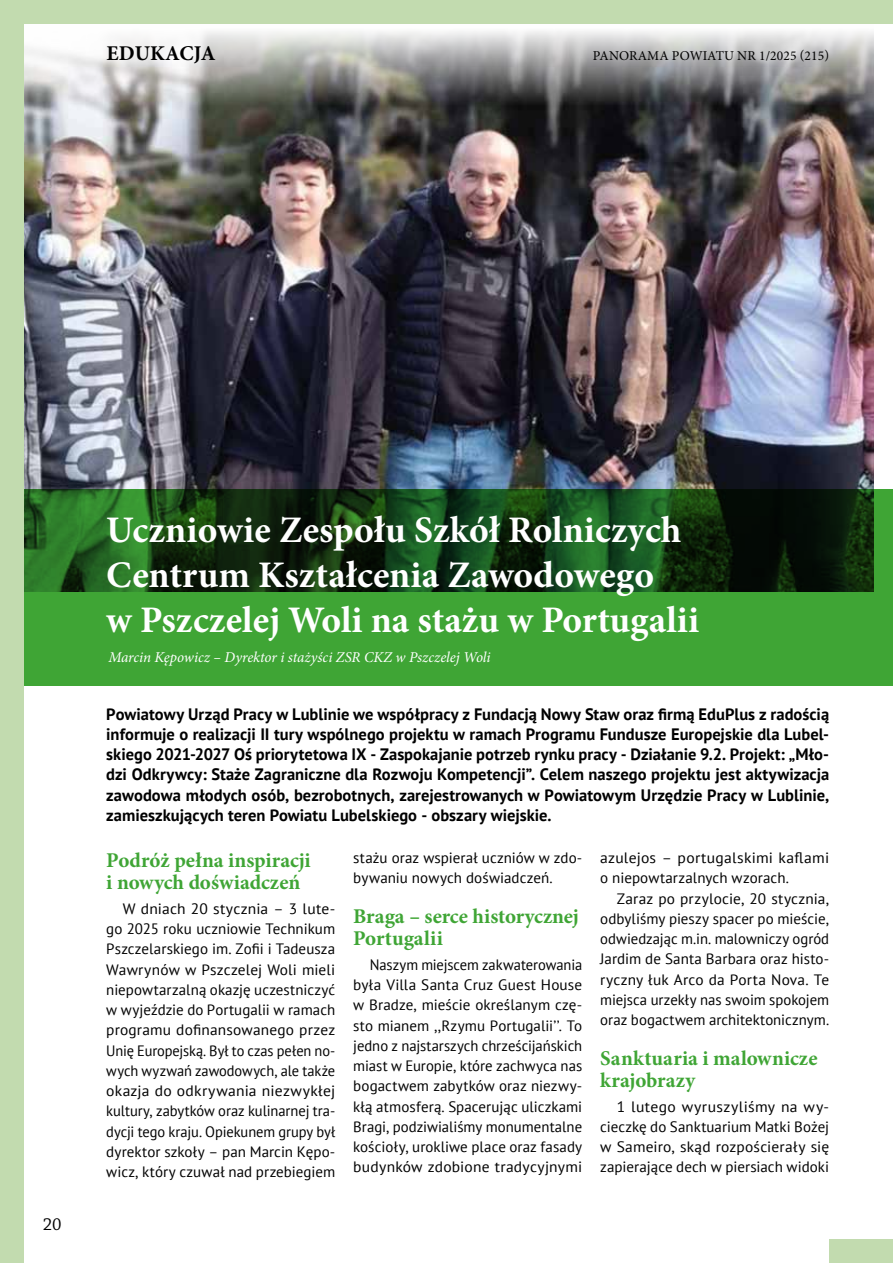
<style>
.page{position:relative;width:893px;height:1263px;background:#fff}
.page>*{position:absolute;margin:0;border:0;box-sizing:border-box;transform-origin:0 0}
.t1{font:700 37.5px/45px "Minion Pro";color:#fff}
.t2{font:700 21px/22.5px "Minion Pro";color:#3fa535}
.t3{font:700 21px "Minion Pro";color:#000}
.t4{font:18px "Chaparral Pro";color:#000}
.t5{font:700 16.5px/20.2px "PT Sans";color:#000;text-align:justify}
.t6{font:15px/20.2px "PT Sans";letter-spacing:.005em;color:#000;text-align:justify}
.t7{font:15px/20.2px "PT Sans";letter-spacing:.005em;color:#000;scale:1.04 1}
.t8{font:italic 15px "Minion Pro";letter-spacing:-.005em;color:#fff}
.t9{font:13.5px "Minion Pro";letter-spacing:.01em;color:#000}
</style>
<div class="page">
<img style="left:23px;top:23px;width:850px;height:466px">
<svg style="left:23px;top:489px;width:870px;height:196px;background:#2a7025"></svg>
<div style="left:0;top:0;width:23px;height:1263px;background:#c2dbaf"></div>
<div style="left:0;top:0;width:893px;height:23px;background:#c2dbaf"></div>
<div style="left:829px;top:1239px;width:63px;height:24px;background:#c2dbaf"></div>
<svg style="left:892px;top:1239px;width:1px;height:24px"></svg>
<h2 class="t3" style="left:106px;top:38px;width:111px">EDUKACJA</h2>
<p class="t9" style="left:593px;top:46px;width:238px">PANORAMA POWIATU NR 1/2025 (215)</p>
<p class="t4" style="left:43px;top:1214px;width:20px">20</p>
<h1 class="t1" style="left:106px;top:507px;width:594px">Uczniowie Zespołu Szkół Rolniczych<br>Centrum Kształcenia Zawodowego<br>w Pszczelej Woli na stażu w Portugalii</h1>
<p class="t8" style="left:108px;top:646px;width:384px">Marcin Kępowicz – Dyrektor i stażyści ZSR CKZ w Pszczelej Woli</p>
<p class="t5" style="left:106px;top:703px;width:724px">Powiatowy Urząd Pracy w Lublinie we współpracy z Fundacją Nowy Staw oraz firmą EduPlus z radością informuje o realizacji II tury wspólnego projektu w ramach Programu Fundusze Europejskie dla Lubel&shy;skiego 2021-2027 Oś priorytetowa IX - Zaspokajanie potrzeb rynku pracy - Działanie 9.2. Projekt: „Mło&shy;dzi Odkrywcy: Staże Zagraniczne dla Rozwoju Kompetencji”. Celem naszego projektu jest aktywizacja zawodowa młodych osób, bezrobotnych, zarejestrowanych w Powiatowym Urzędzie Pracy w Lublinie, zamieszkujących teren Powiatu Lubelskiego - obszary wiejskie.</p>
<h2 class="t2" style="left:106px;top:849px;width:206px">Podróż pełna inspiracji i nowych doświadczeń</h2>
<p class="t6" style="left:106px;top:898px;width:230px;text-indent:16px">W dniach 20 stycznia – 3 lute&shy;go 2025 roku uczniowie Technikum Pszczelarskiego im. Zofii i Tadeusza Wawrynów w Pszczelej Woli mieli niepowtarzalną okazję uczestniczyć w wyjeździe do Portugalii w ramach programu dofinansowanego przez Unię Europejską. Był to czas pełen no&shy;wych wyzwań zawodowych, ale także okazja do odkrywania niezwykłej kultury, zabytków oraz kulinarnej tra&shy;dycji tego kraju. Opiekunem grupy był dyrektor szkoły – pan Marcin Kępo&shy;wicz, który czuwał nad przebiegiem</p>
<p class="t6" style="left:353px;top:847px;width:230px">stażu oraz wspierał uczniów w zdo&shy;bywaniu nowych doświadczeń.</p>
<h2 class="t2" style="left:353px;top:905px;width:227px">Braga – serce historycznej<br>Portugalii</h2>
<p class="t6" style="left:353px;top:954px;width:230px;text-indent:16px">Naszym miejscem zakwaterowania była Villa Santa Cruz Guest House w Bradze, mieście określanym czę&shy;sto mianem ,,Rzymu Portugalii’’. To jedno z najstarszych chrześcijańskich miast w Europie, które zachwyca nas bogactwem zabytków oraz niezwy&shy;kłą atmosferą. Spacerując uliczkami Bragi, podziwialiśmy monumentalne kościoły, urokliwe place oraz fasady budynków zdobione tradycyjnymi</p>
<p class="t7" style="left:600px;top:847px;width:222px">azulejos – portugalskimi kaflami o niepowtarzalnych wzorach.</p>
<p class="t6" style="left:600px;top:888px;width:230px;text-indent:16px">Zaraz po przylocie, 20 stycznia, odbyliśmy pieszy spacer po mieście, odwiedzając m.in. malowniczy ogród Jardim de Santa Barbara oraz histo&shy;ryczny łuk Arco da Porta Nova. Te miejsca urzekły nas swoim spokojem oraz bogactwem architektonicznym.</p>
<h2 class="t2" style="left:600px;top:1046px;width:219px">Sanktuaria i malownicze krajobrazy</h2>
<p class="t7" style="left:600px;top:1096px;width:222px;text-align:justify;text-indent:16px">1 lutego wyruszyliśmy na wy&shy;cieczkę do Sanktuarium Matki Bożej w Sameiro, skąd rozpościerały się zapierające dech w piersiach widoki</p>
</div>
